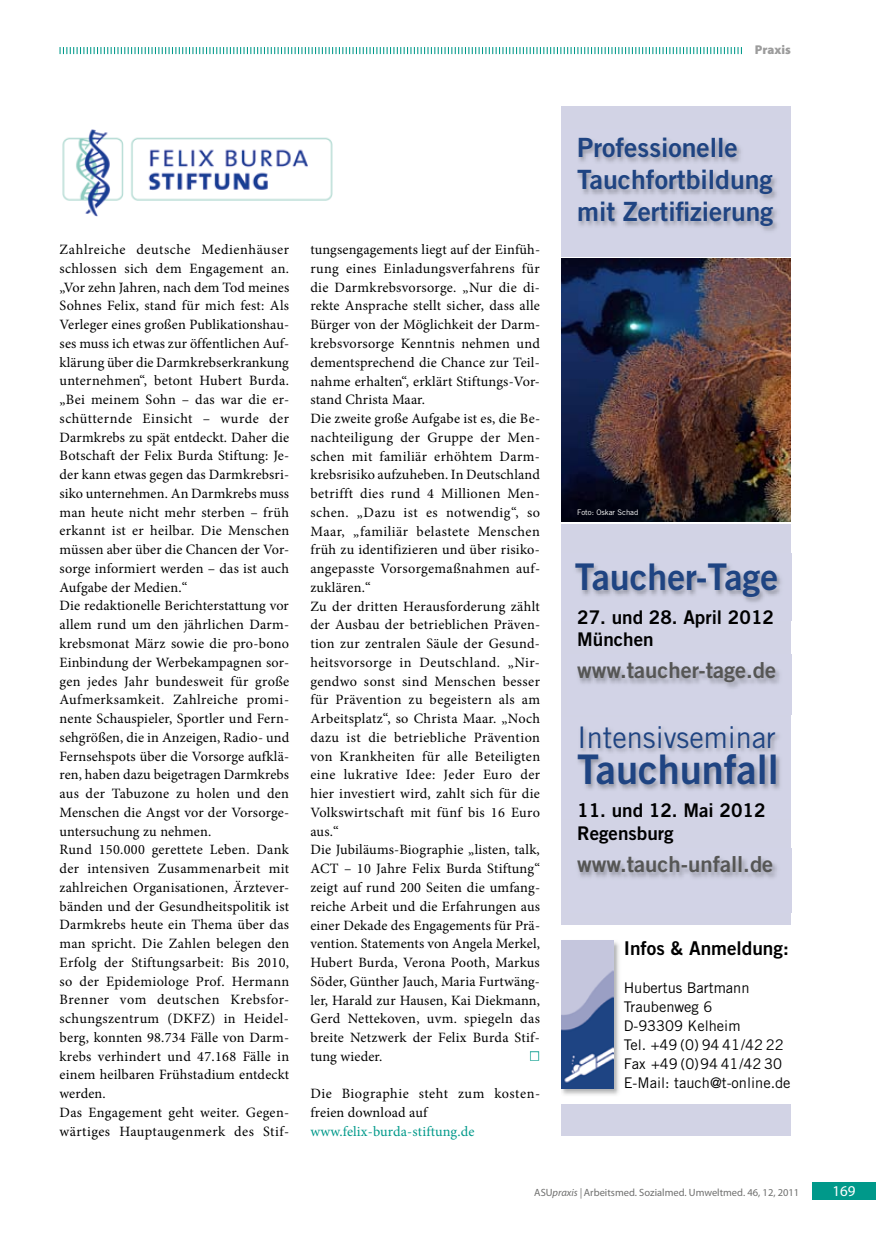
<style>
.page{position:relative;width:876px;height:1242px;background:#fff}
.page>*{position:absolute;margin:0;border:0;box-sizing:border-box;transform-origin:0 0}
.t1{font:40.8px "Trade Gothic LT Std Bd 2";color:#1f4482}
.t2{font:36.75px "Trade Gothic LT Std Bd 2";color:#1f4482}
.t3{font:29.7px "Trade Gothic LT Std";color:#1f4482}
.t4{font:27px "Minion Pro";color:#fff}
.t5{font:26.55px/31.8px "Trade Gothic LT Std Bd 2";color:#1f4482}
.t6{font:22.05px "Trade Gothic LT Std Bd 2";color:#565655}
.t7{font:19.05px "Trade Gothic LT Std Bd 2";color:#000}
.t8{font:18.9px/22.4px "Trade Gothic LT Std Bd 2";color:#000}
.t9{font:15px "Myriad Pro";color:#fff}
.t10{font:14.7px/19px "Trade Gothic LT Std";color:#000}
.t11{font:14.25px/18.8px "Minion Pro";letter-spacing:.015em;color:#000}
.t12{font:14.25px "Minion Pro";letter-spacing:.01em;color:#00998a}
.t13{font:900 12.75px "Myriad Pro";color:#9c9c9c}
.t14{font:10.5px "Myriad Pro";color:#6f6f6e}
.t15{font:7.65px "Trade Gothic LT Std";color:#fff}
.s1{font-style:italic}
</style>
<div class="page">
<div style="left:812px;top:1182px;width:64px;height:17px;background:#00998a"></div>
<img style="left:561px;top:350px;width:230px;height:172px">
<div style="left:561px;top:106px;width:230px;height:150px;background:#d2d3e5"></div>
<div style="left:561px;top:524px;width:230px;height:400px;background:#d2d3e5"></div>
<div style="left:561px;top:1104px;width:230px;height:31px;background:#d2d3e5"></div>
<img style="left:561px;top:258px;width:230px;height:92px">
<img style="left:578px;top:139px;width:199px;height:92px">
<img style="left:578px;top:729px;width:202px;height:61px">
<img style="left:578px;top:859px;width:199px;height:19px">
<img style="left:576px;top:565px;width:205px;height:37px">
<img style="left:578px;top:665px;width:202px;height:23px">
<img style="left:561px;top:942px;width:58px;height:153px">
<img style="left:561px;top:940px;width:53px;height:148px">
<div style="left:530px;top:1051px;width:9px;height:9px;border:2px solid #00998a"></div>
<img style="left:62px;top:129px;width:271px;height:87px">
<svg style="left:60px;top:47px;width:682px;height:7px"></svg>
<p class="t13" style="left:755px;top:41px;width:37px">Praxis</p>
<p class="t11" style="left:60px;top:240px;width:231px">Zahlreiche deutsche Medienhäuser schlossen sich dem Engagement an. „Vor zehn Jahren, nach dem Tod meines Sohnes Felix, stand für mich fest: Als Verleger eines großen Publikationshau&shy;ses muss ich etwas zur öffentlichen Auf&shy;klärung über die Darmkrebserkrankung unternehmen“, betont Hubert Burda. „Bei meinem Sohn – das war die er&shy;schütternde Einsicht – wurde der Darmkrebs zu spät entdeckt. Daher die Botschaft der Felix Burda Stiftung: Je&shy;der kann etwas gegen das Darmkrebsri&shy;siko unternehmen. An Darmkrebs muss man heute nicht mehr sterben – früh erkannt ist er heilbar. Die Menschen müssen aber über die Chancen der Vor&shy;sorge informiert werden – das ist auch Aufgabe der Medien.“<br>Die redaktionelle Berichterstattung vor allem rund um den jährlichen Darm&shy;krebsmonat März sowie die pro-bono Einbindung der Werbekampagnen sor&shy;gen jedes Jahr bundesweit für große Aufmerksamkeit. Zahlreiche promi&shy;nente Schauspieler, Sportler und Fern&shy;sehgrößen, die in Anzeigen, Radio- und Fernsehspots über die Vorsorge aufklä&shy;ren, haben dazu beigetragen Darmkrebs aus der Tabuzone zu holen und den Menschen die Angst vor der Vorsorge&shy;untersuchung zu nehmen.<br>Rund 150.000 gerettete Leben. Dank der intensiven Zusammenarbeit mit zahlreichen Organisationen, Ärztever&shy;bänden und der Gesundheitspolitik ist Darmkrebs heute ein Thema über das man spricht. Die Zahlen belegen den Erfolg der Stiftungsarbeit: Bis 2010, so der Epidemiologe Prof. Hermann Brenner vom deutschen Krebsfor&shy;schungszentrum (DKFZ) in Heidel&shy;berg, konnten 98.734 Fälle von Darm&shy;krebs verhindert und 47.168 Fälle in einem heilbaren Frühstadium entdeckt werden.<br>Das Engagement geht weiter. Gegen&shy;wärtiges Hauptaugenmerk des Stif-</p>
<p class="t11" style="left:310px;top:240px;width:231px">tungsengagements liegt auf der Einfüh&shy;rung eines Einladungsverfahrens für die Darmkrebsvorsorge. „Nur die di&shy;rekte Ansprache stellt sicher, dass alle Bürger von der Möglichkeit der Darm&shy;krebsvorsorge Kenntnis nehmen und dementsprechend die Chance zur Teil&shy;nahme erhalten“, erklärt Stiftungs-Vor&shy;stand Christa Maar.<br>Die zweite große Aufgabe ist es, die Be&shy;nachteiligung der Gruppe der Men&shy;schen mit familiär erhöhtem Darm&shy;krebsrisiko aufzuheben. In Deutschland betrifft dies rund 4 Millionen Men&shy;schen. „Dazu ist es notwendig“, so Maar, „familiär belastete Menschen früh zu identifizieren und über risiko&shy;angepasste Vorsorgemaßnahmen auf&shy;zuklären.“<br>Zu der dritten Herausforderung zählt der Ausbau der betrieblichen Präven&shy;tion zur zentralen Säule der Gesund&shy;heitsvorsorge in Deutschland. „Nir&shy;gendwo sonst sind Menschen besser für Prävention zu begeistern als am Arbeitsplatz“, so Christa Maar. „Noch dazu ist die betriebliche Prävention von Krankheiten für alle Beteiligten eine lukrative Idee: Jeder Euro der hier investiert wird, zahlt sich für die Volkswirtschaft mit fünf bis 16 Euro aus.“<br>Die Jubiläums-Biographie „listen, talk, ACT – 10 Jahre Felix Burda Stiftung“ zeigt auf rund 200 Seiten die umfang&shy;reiche Arbeit und die Erfahrungen aus einer Dekade des Engagements für Prä&shy;vention. Statements von Angela Merkel, Hubert Burda, Verona Pooth, Markus Söder, Günther Jauch, Maria Furtwäng&shy;ler, Harald zur Hausen, Kai Diekmann, Gerd Nettekoven, uvm. spiegeln das breite Netzwerk der Felix Burda Stif&shy;tung wieder.</p>
<h3 class="t4" style="left:529px;top:1036px;width:12px">■</h3>
<p class="t11" style="left:310px;top:1084px;width:231px">Die Biographie steht zum kosten&shy;freien download auf</p>
<p class="t12" style="left:310px;top:1121px;width:166px">www.felix-burda-stiftung.de</p>
<h3 class="t5" style="left:577px;top:131px;width:198px">Professionelle<br>Tauchfortbildung mit Zertifizierung</h3>
<p class="t15" style="left:577px;top:508px;width:63px">Foto: Oskar Schad</p>
<h2 class="t2" style="left:575px;top:554px;width:205px">Taucher-Tage</h2>
<h3 class="t8" style="left:577px;top:605px;width:198px">27. und 28. April 2012<br>München</h3>
<h3 class="t6" style="left:577px;top:657px;width:201px">www.taucher-tage.de</h3>
<h3 class="t3" style="left:577px;top:719px;width:200px">Intensivseminar</h3>
<h1 class="t1" style="left:577px;top:744px;width:203px">Tauchunfall</h1>
<h3 class="t8" style="left:577px;top:799px;width:190px">11. und 12. Mai 2012<br>Regensburg</h3>
<h3 class="t6" style="left:577px;top:850px;width:198px">www.tauch-unfall.de</h3>
<h3 class="t7" style="left:624px;top:936px;width:167px">Infos &amp; Anmeldung:</h3>
<p class="t10" style="left:624px;top:977px;width:168px">Hubertus Bartmann<br>Traubenweg 6<br>D-93309 Kelheim<br>Tel. +49 (0) 94 41/42 22<br>Fax +49 (0)94 41/42 30<br>E-Mail: tauch@t-online.de</p>
<p class="t14" style="left:534px;top:1186px;width:267px">ASU<span class="s1">praxis |</span> Arbeitsmed. Sozialmed. Umweltmed. 46, 12, 2011</p>
<p class="t9" style="left:832px;top:1181px;width:25px">169</p>
</div>
